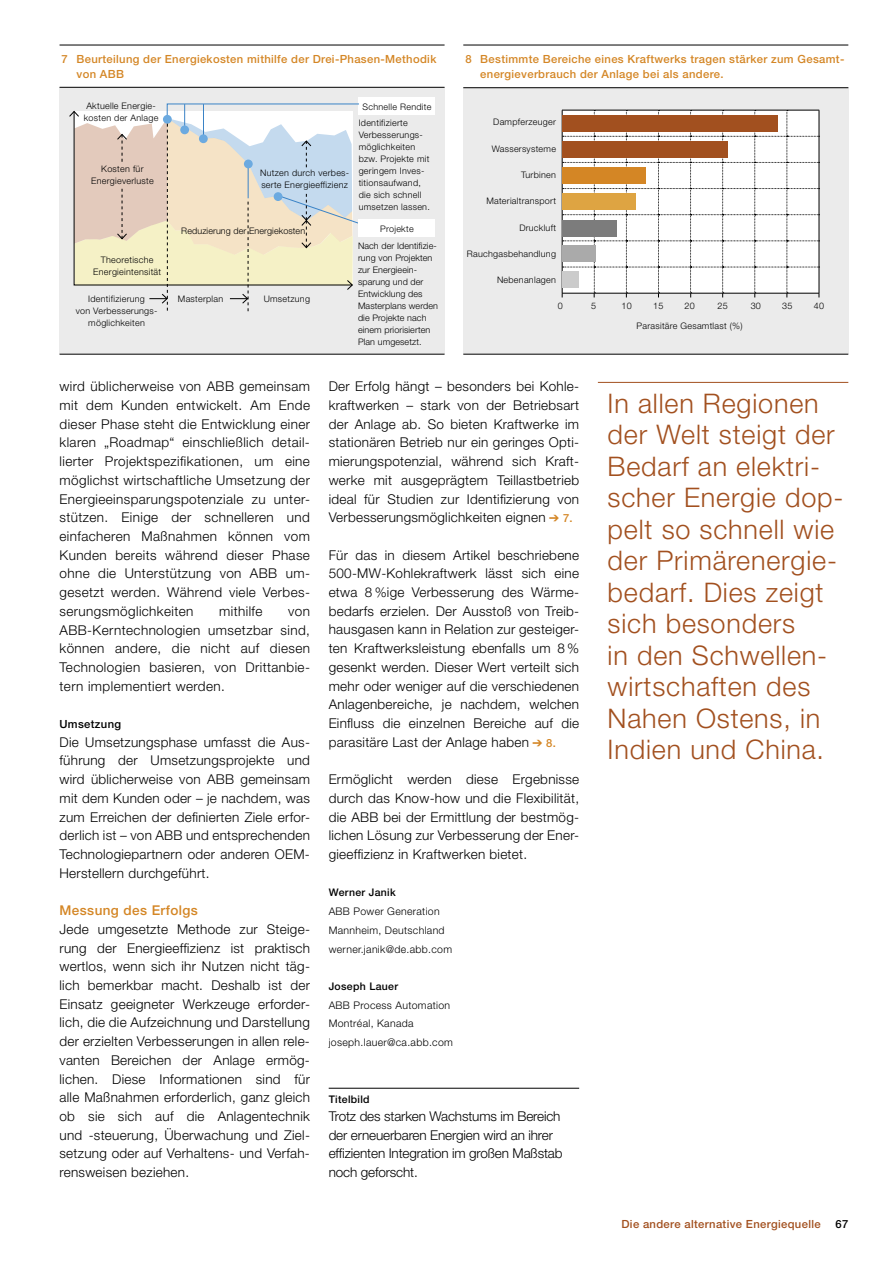
<style>
.page{position:relative;width:893px;height:1263px;background:#fff}
.page>*{position:absolute;margin:0;border:0;box-sizing:border-box;transform-origin:0 0}
.t1{font:300 27px/31.5px "Helvetica Neue";letter-spacing:.03em;color:#a2501f}
.t2{font:300 13.5px/18.8px "Helvetica Neue";letter-spacing:.02em;color:#000;text-align:justify}
.t3{font:300 13.5px/18.6px "Helvetica Neue";letter-spacing:-.01em;color:#000}
.t4{font:500 13.5px "Helvetica Neue";letter-spacing:.03em;color:#d48625}
.t5{font:500 11.25px/15px "Helvetica Neue";letter-spacing:.03em;color:#d48625}
.t6{font:500 11.25px "Helvetica Neue";letter-spacing:.03em;color:#a2501f}
.t7{font:500 11.25px "Helvetica Neue";letter-spacing:.03em;color:#000}
.t8{font:300 10.5px/18.8px "Helvetica Neue";letter-spacing:.03em;color:#000}
.t9{font:500 10.5px "Helvetica Neue";letter-spacing:.03em;color:#000}
.t10{font:300 9px/12px "Helvetica Neue";letter-spacing:.03em;color:#000}
.t11{font:300 9px/12px "Helvetica Neue";letter-spacing:.01em;color:#000}
.s1{color:#d48625}
.s2{font-weight:500;font-size:11.25px;color:#d48625}
</style>
<div class="page">
<hr style="left:329px;top:1088px;width:250px;height:1px;background:#000">
<hr style="left:598px;top:382px;width:250px;height:1px;background:#a2501f">
<div style="left:60px;top:88px;width:385px;height:266px;background:#ebebeb"></div>
<hr style="left:60px;top:87px;width:385px;height:1px;background:#000">
<hr style="left:60px;top:354px;width:385px;height:1px;background:#000">
<hr style="left:60px;top:45px;width:385px;height:1px;background:#000">
<div style="left:359px;top:98px;width:76px;height:17px;background:#fff"></div>
<div style="left:359px;top:220px;width:76px;height:17px;background:#fff"></div>
<svg style="left:69px;top:103px;width:291px;height:208px"></svg>
<div style="left:463px;top:88px;width:385px;height:266px;background:#ebebeb"></div>
<hr style="left:463px;top:87px;width:385px;height:1px;background:#000">
<hr style="left:463px;top:354px;width:385px;height:1px;background:#000">
<hr style="left:463px;top:45px;width:385px;height:1px;background:#000">
<svg style="left:562px;top:110px;width:258px;height:187px;background:#dfd0c3"></svg>
<p class="t5" style="left:77px;top:52px;width:361px;text-indent:-15px">7 Beurteilung der Energiekosten mithilfe der Drei-Phasen-Methodik von ABB</p>
<p class="t10" style="left:84px;top:100px;width:76px">Aktuelle Energie&shy;kosten der Anlage</p>
<p class="t10" style="left:359px;top:116px;width:73px">Identifizierte<br>Verbesserungs&shy;möglichkeiten bzw. Projekte mit geringem Inves&shy;titionsaufwand, die sich schnell umsetzen lassen.</p>
<p class="t11" style="left:358px;top:240px;width:81px">Nach der Identifizie&shy;rung von Projekten zur Energieein&shy;sparung und der<br>Entwicklung des<br>Masterplans werden die Projekte nach einem priorisierten<br>Plan umgesetzt.</p>
<p class="t10" style="left:363px;top:100px;width:70px">Schnelle Rendite</p>
<p class="t10" style="left:91px;top:163px;width:64px;text-align:center">Kosten für<br>Energieverluste</p>
<p class="t10" style="left:260px;top:167px;width:90px">Nutzen durch verbes&shy;serte Energieeffizienz</p>
<p class="t11" style="left:181px;top:225px;width:125px">Reduzierung der Energiekosten</p>
<p class="t10" style="left:380px;top:223px;width:35px">Projekte</p>
<p class="t10" style="left:93px;top:254px;width:69px;text-align:center">Theoretische<br>Energieintensität</p>
<p class="t10" style="left:76px;top:292px;width:83px;text-align:center">Identifizierung<br>von Verbesserungs&shy;möglichkeiten</p>
<p class="t10" style="left:178px;top:292px;width:47px">Masterplan</p>
<p class="t10" style="left:264px;top:292px;width:48px">Umsetzung</p>
<p class="t5" style="left:480px;top:52px;width:366px;text-indent:-15px">8 Bestimmte Bereiche eines Kraftwerks tragen stärker zum Gesamt&shy;energieverbrauch der Anlage bei als andere.</p>
<p class="t10" style="left:493px;top:116px;width:64px">Dampferzeuger</p>
<p class="t10" style="left:492px;top:142px;width:66px">Wassersysteme</p>
<p class="t10" style="left:521px;top:169px;width:36px">Turbinen</p>
<p class="t10" style="left:486px;top:195px;width:71px">Materialtransport</p>
<p class="t10" style="left:519px;top:221px;width:38px">Druckluft</p>
<p class="t10" style="left:467px;top:247px;width:91px">Rauchgasbehandlung</p>
<p class="t10" style="left:497px;top:274px;width:60px">Nebenanlagen</p>
<p class="t10" style="left:558px;top:300px;width:7px">0</p>
<p class="t10" style="left:591px;top:300px;width:7px">5</p>
<p class="t10" style="left:622px;top:300px;width:12px">10</p>
<p class="t10" style="left:653px;top:300px;width:12px">15</p>
<p class="t10" style="left:685px;top:300px;width:12px">20</p>
<p class="t10" style="left:718px;top:300px;width:12px">25</p>
<p class="t10" style="left:751px;top:300px;width:12px">30</p>
<p class="t10" style="left:782px;top:300px;width:12px">35</p>
<p class="t10" style="left:814px;top:300px;width:12px">40</p>
<p class="t10" style="left:636px;top:320px;width:108px">Parasitäre Gesamtlast (%)</p>
<p class="t2" style="left:60px;top:377px;width:252px">wird üblicherweise von ABB gemeinsam mit dem Kunden entwickelt. Am Ende dieser Phase steht die Entwicklung einer klaren „Roadmap“ einschließlich detail&shy;lierter Projektspezifikationen, um eine möglichst wirtschaftliche Umsetzung der Energieeinsparungspotenziale zu unter&shy;stützen. Einige der schnelleren und einfacheren Maßnahmen können vom Kunden bereits während dieser Phase ohne die Unterstützung von ABB um&shy;gesetzt werden. Während viele Verbes&shy;serungsmöglichkeiten</p>
<p class="t2" style="left:219px;top:601px;width:45px">mithilfe</p>
<p class="t2" style="left:60px;top:601px;width:252px;text-indent:229px">von ABB-Kerntechnologien umsetzbar sind, können andere, die nicht auf diesen Technologien basieren, von Drittanbie&shy;tern implementiert werden.</p>
<p class="t7" style="left:60px;top:717px;width:63px">Umsetzung</p>
<p class="t2" style="left:60px;top:732px;width:252px">Die Umsetzungsphase umfasst die Aus&shy;führung der Umsetzungsprojekte und wird üblicherweise von ABB gemeinsam mit dem Kunden oder – je nachdem, was zum Erreichen der definierten Ziele erfor&shy;derlich ist – von ABB und entsprechenden Technologiepartnern oder anderen OEM-Herstellern durchgeführt.</p>
<p class="t4" style="left:60px;top:902px;width:140px">Messung des Erfolgs</p>
<p class="t2" style="left:60px;top:919px;width:252px">Jede umgesetzte Methode zur Steige&shy;rung der Energieeffizienz ist praktisch wertlos, wenn sich ihr Nutzen nicht täg&shy;lich bemerkbar macht. Deshalb ist der Einsatz geeigneter Werkzeuge erforder&shy;lich, die die Aufzeichnung und Darstellung der erzielten Verbesserungen in allen rele&shy;vanten Bereichen der Anlage ermög&shy;lichen. Diese Informationen sind für alle Maßnahmen erforderlich, ganz gleich ob sie sich auf die Anlagentechnik und -steuerung, Überwachung und Ziel&shy;setzung oder auf Verhaltens- und Verfah&shy;rensweisen beziehen.</p>
<p class="t2" style="left:329px;top:377px;width:252px">Der Erfolg hängt – besonders bei Kohle&shy;kraftwerken – stark von der Betriebsart der Anlage ab. So bieten Kraftwerke im stationären Betrieb nur ein geringes Opti&shy;mierungspotenzial, während sich Kraft&shy;werke mit ausgeprägtem Teillastbetrieb ideal für Studien zur Identifizierung von Verbesserungsmöglichkeiten eignen <span class="s1">➔</span> <span class="s2">7.</span></p>
<p class="t2" style="left:329px;top:545px;width:252px">Für das in diesem Artikel beschriebene 500-MW-Kohlekraftwerk lässt sich eine etwa 8 %ige Verbesserung des Wärme&shy;bedarfs erzielen. Der Ausstoß von Treib&shy;hausgasen kann in Relation zur gesteiger&shy;ten Kraftwerksleistung ebenfalls um 8 % gesenkt werden. Dieser Wert verteilt sich mehr oder weniger auf die verschiedenen Anlagenbereiche, je nachdem, welchen Einfluss die einzelnen Bereiche auf die parasitäre Last der Anlage haben <span class="s1">➔</span> <span class="s2">8.</span></p>
<p class="t2" style="left:329px;top:770px;width:252px">Ermöglicht werden diese Ergebnisse durch das Know-how und die Flexibilität, die ABB bei der Ermittlung der bestmög&shy;lichen Lösung zur Verbesserung der Ener&shy;gieeffizienz in Kraftwerken bietet.</p>
<p class="t9" style="left:329px;top:886px;width:69px">Werner Janik</p>
<p class="t8" style="left:329px;top:902px;width:125px">ABB Power Generation<br>Mannheim, Deutschland werner.janik@de.abb.com</p>
<p class="t9" style="left:329px;top:980px;width:71px">Joseph Lauer</p>
<p class="t8" style="left:329px;top:995px;width:126px">ABB Process Automation<br>Montréal, Kanada joseph.lauer@ca.abb.com</p>
<p class="t9" style="left:329px;top:1093px;width:43px">Titelbild</p>
<p class="t3" style="left:329px;top:1107px;width:235px">Trotz des starken Wachstums im Bereich der erneuerbaren Energien wird an ihrer effizienten Integration im großen Maßstab noch geforscht.</p>
<h1 class="t1" style="left:608px;top:387px;width:237px">In allen Regionen der Welt steigt der<br>Bedarf an elektri&shy;scher Energie dop&shy;pelt so schnell wie der Primärenergie&shy;bedarf. Dies zeigt sich besonders<br>in den Schwellen&shy;wirtschaften des<br>Nahen Ostens, in<br>Indien und China.</h1>
<p class="t6" style="left:621px;top:1217px;width:201px">Die andere alternative Energiequelle</p>
<p class="t7" style="left:835px;top:1217px;width:14px">67</p>
</div>
